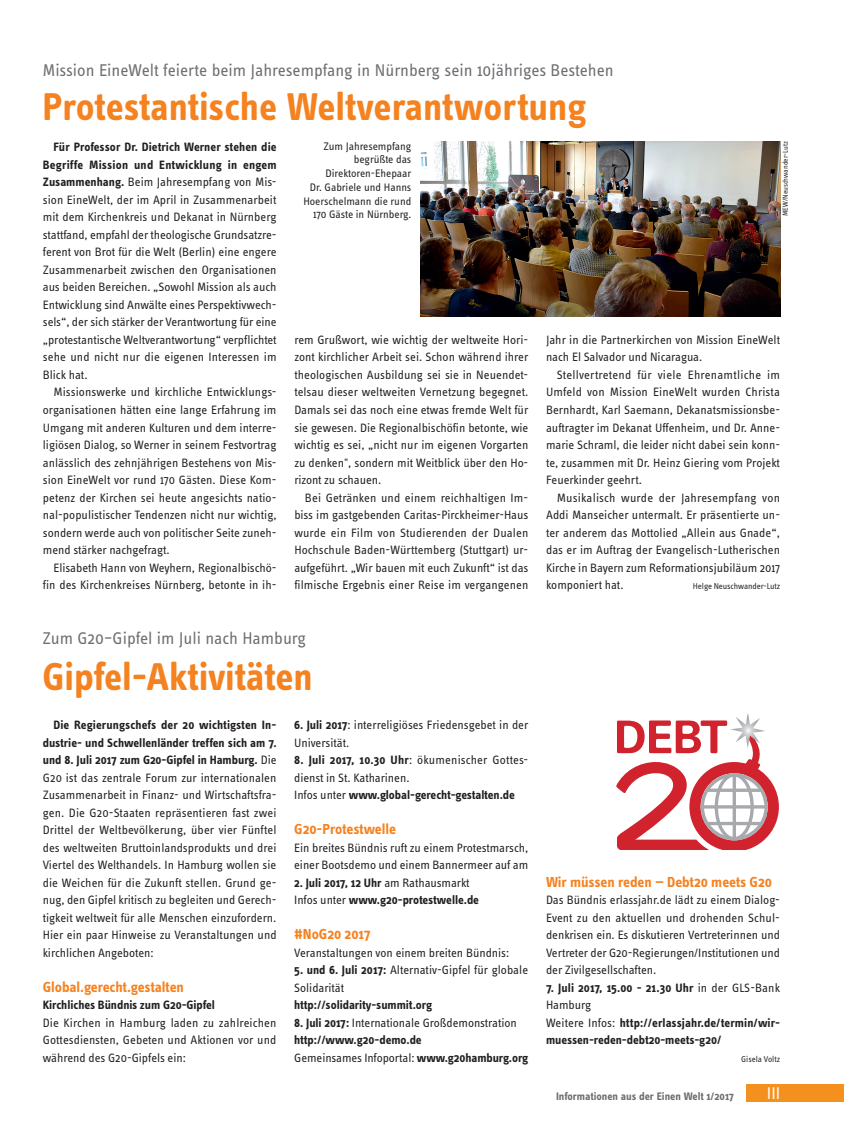
<style>
.page{position:relative;width:844px;height:1138px;background:#fff}
.page>*{position:absolute;margin:0;border:0;box-sizing:border-box;transform-origin:0 0}
.Header_Regionalteil{font:700 40px "Info OT Text";letter-spacing:-.005em;color:#f58220}
.Subheader{font:17.5px "Info OT Text";color:#6c6d70}
.t1{font:17.5px "Info OT Text";color:#fff}
.Veranstaltung{font:700 15px "Info OT Text";letter-spacing:-.005em;color:#f58220}
.Fließtext_Regional{font:700 15px "Info OT Text";color:#f58220}
.Fließtext_Regional-2{font:12.5px/17.5px "Info OT Text";letter-spacing:-.005em;color:#231f20;text-align:justify}
.Fließtext_Regional-3{font:700 12.5px/17.5px "Info OT Text";color:#231f20}
.Bildtext{font:11.25px/13.8px "Info OT Text";letter-spacing:-.005em;color:#231f20;text-align:right}
.t2{font:700 11.25px "Info OT Text";color:#6c6d70}
.Fließtext_Regional-4{font:8.75px "Info OT Text";letter-spacing:-.01em;color:#231f20}
.Bildnachweis_links{font:7.5px "Info OT Text";letter-spacing:-.005em;color:#231f20}
.s1{font-weight:700}
.s2{font-weight:400}
</style>
<div class="page">
<div style="left:746px;top:1083px;width:97px;height:18px;background:#f4901d"></div>
<svg style="left:616px;top:714px;width:162px;height:135px"></svg>
<img style="left:420px;top:141px;width:359px;height:176px">
<p class="Subheader" style="left:43px;top:60px;width:572px">Mission EineWelt feierte beim Jahresempfang in Nürnberg sein 10jähriges Bestehen</p>
<p class="Header_Regionalteil" style="left:43px;top:82px;width:545px">Protestantische Weltverantwortung</p>
<p class="Fließtext_Regional-2" style="left:43px;top:138px;width:235px;text-indent:11px"><span class="s1">Für Professor Dr. Dietrich Werner stehen die Begriffe Mission und Entwicklung in engem Zusammenhang.</span> Beim Jahresempfang von Mis&shy;sion EineWelt, der im April in Zusammenarbeit mit dem Kirchenkreis und Dekanat in Nürnberg stattfand, empfahl der theologische Grundsatzre&shy;ferent von Brot für die Welt (Berlin) eine engere Zusammenarbeit zwischen den Organisationen aus beiden Bereichen. „Sowohl Mission als auch Entwicklung sind Anwälte eines Perspektivwech&shy;sels“, der sich stärker der Verantwortung für eine „protestantische Weltverantwortung“ verpflichtet sehe und nicht nur die eigenen Interessen im Blick hat.</p>
<p class="Fließtext_Regional-2" style="left:43px;top:383px;width:235px;text-indent:11px">Missionswerke und kirchliche Entwicklungs&shy;organisationen hätten eine lange Erfahrung im Umgang mit anderen Kulturen und dem interre&shy;ligiösen Dialog, so Werner in seinem Festvortrag anlässlich des zehnjährigen Bestehens von Mis&shy;sion EineWelt vor rund 170 Gästen. Diese Kom&shy;petenz der Kirchen sei heute angesichts natio&shy;nal-populistischer Tendenzen nicht nur wichtig, sondern werde auch von politischer Seite zuneh&shy;mend stärker nachgefragt.</p>
<p class="Fließtext_Regional-2" style="left:43px;top:558px;width:235px;text-align:right">Elisabeth Hann von Weyhern, Regionalbischö&shy;fin des Kirchenkreises Nürnberg, betonte in ih-</p>
<p class="Bildtext" style="left:323px;top:139px;width:89px">Zum Jahresempfang begrüßte das</p>
<p class="Bildtext" style="left:325px;top:166px;width:87px">Direktoren-Ehepaar</p>
<p class="Bildtext" style="left:303px;top:180px;width:109px">Dr. Gabriele und Hanns<br>Hoerschelmann die rund<br>170 Gäste in Nürnberg.</p>
<p class="Fließtext_Regional-2" style="left:294px;top:331px;width:235px">rem Grußwort, wie wichtig der weltweite Hori&shy;zont kirchlicher Arbeit sei. Schon während ihrer theologischen Ausbildung sei sie in Neuendet&shy;telsau dieser weltweiten Vernetzung begegnet.<br>Damals sei das noch eine etwas fremde Welt für sie gewesen. Die Regionalbischöfin betonte, wie wichtig es sei, „nicht nur im eigenen Vorgarten zu denken", sondern mit Weitblick über den Ho&shy;rizont zu schauen.</p>
<p class="Fließtext_Regional-2" style="left:294px;top:488px;width:235px;text-indent:11px">Bei Getränken und einem reichhaltigen Im&shy;biss im gastgebenden Caritas-Pirckheimer-Haus wurde ein Film von Studierenden der Dualen Hochschule Baden-Württemberg (Stuttgart) ur&shy;aufgeführt. „Wir bauen mit euch Zukunft“ ist das filmische Ergebnis einer Reise im vergangenen</p>
<p class="Subheader" style="left:42px;top:627px;width:265px">Zum G20–Gipfel im Juli nach Hamburg</p>
<p class="Header_Regionalteil" style="left:42px;top:651px;width:272px">Gipfel-Aktivitäten</p>
<p class="Fließtext_Regional-2" style="left:294px;top:716px;width:236px"><span class="s1">6. Juli 2017</span>: interreligiöses Friedensgebet in der<br>Universität.</p>
<p class="Fließtext_Regional-2" style="left:294px;top:751px;width:235px"><span class="s1">8. Juli 2017, 10.30 Uhr</span>: ökumenischer Gottes&shy;dienst in St. Katharinen.</p>
<p class="Fließtext_Regional-3" style="left:294px;top:786px;width:222px"><span class="s2">Infos unter</span> www.global-gerecht-gestalten.de</p>
<p class="Veranstaltung" style="left:294px;top:820px;width:103px">G20-Protestwelle</p>
<p class="Fließtext_Regional-2" style="left:294px;top:838px;width:235px">Ein breites Bündnis ruft zu einem Protestmarsch, einer Bootsdemo und einem Bannermeer auf am</p>
<p class="Fließtext_Regional-3" style="left:294px;top:873px;width:177px">2. Juli 2017, 12 Uhr <span class="s2">am Rathausmarkt</span></p>
<p class="Fließtext_Regional-3" style="left:294px;top:891px;width:186px"><span class="s2">Infos unter</span> www.g20-protestwelle.de</p>
<p class="Veranstaltung" style="left:294px;top:925px;width:78px">#NoG20 2017</p>
<p class="Fließtext_Regional-2" style="left:294px;top:943px;width:216px">Veranstaltungen von einem breiten Bündnis:</p>
<p class="Fließtext_Regional-2" style="left:294px;top:961px;width:235px"><span class="s1">5. und 6. Juli 2017:</span> Alternativ-Gipfel für globale<br>Solidarität</p>
<p class="Fließtext_Regional-3" style="left:294px;top:996px;width:139px">http://solidarity-summit.org</p>
<p class="Fließtext_Regional-2" style="left:294px;top:1013px;width:224px"><span class="s1">8. Juli 2017:</span> Internationale Großdemonstration</p>
<p class="Fließtext_Regional-3" style="left:294px;top:1031px;width:129px">http://www.g20-demo.de</p>
<p class="Fließtext_Regional-2" style="left:294px;top:1048px;width:235px">Gemeinsames Infoportal: <span class="s1">www.g20hamburg.org</span></p>
<p class="Fließtext_Regional-2" style="left:43px;top:716px;width:235px;text-indent:11px"><span class="s1">Die Regierungschefs der 20 wichtigsten In&shy;dustrie- und Schwellenländer treffen sich am 7. und 8. Juli 2017 zum G20-Gipfel in Hamburg.</span> Die G20 ist das zentrale Forum zur internationalen Zusammenarbeit in Finanz- und Wirtschaftsfra&shy;gen. Die G20-Staaten repräsentieren fast zwei Drittel der Weltbevölkerung, über vier Fünftel des weltweiten Bruttoinlandsprodukts und drei Viertel des Welthandels. In Hamburg wollen sie die Weichen für die Zukunft stellen. Grund ge&shy;nug, den Gipfel kritisch zu begleiten und Gerech&shy;tigkeit weltweit für alle Menschen einzufordern.<br>Hier ein paar Hinweise zu Veranstaltungen und kirchlichen Angeboten:</p>
<p class="Veranstaltung" style="left:43px;top:977px;width:142px">Global.gerecht.gestalten</p>
<p class="Fließtext_Regional-3" style="left:43px;top:996px;width:174px">Kirchliches Bündnis zum G20-Gipfel</p>
<p class="Fließtext_Regional-2" style="left:43px;top:1013px;width:235px">Die Kirchen in Hamburg laden zu zahlreichen Gottesdiensten, Gebeten und Aktionen vor und während des G20-Gipfels ein:</p>
<p class="Bildnachweis_links" style="left:780px;top:216px;width:76px;rotate:-90deg">MEW/Neuschwander-Lutz</p>
<p class="Fließtext_Regional-2" style="left:546px;top:331px;width:235px">Jahr in die Partnerkirchen von Mission EineWelt nach El Salvador und Nicaragua.</p>
<p class="Fließtext_Regional-2" style="left:546px;top:366px;width:235px;text-indent:11px">Stellvertretend für viele Ehrenamtliche im Umfeld von Mission EineWelt wurden Christa Bernhardt, Karl Saemann, Dekanatsmissionsbe&shy;auftragter im Dekanat Uffenheim, und Dr. Anne&shy;marie Schraml, die leider nicht dabei sein konn&shy;te, zusammen mit Dr. Heinz Giering vom Projekt Feuerkinder geehrt.</p>
<p class="Fließtext_Regional-2" style="left:546px;top:488px;width:235px;text-indent:11px">Musikalisch wurde der Jahresempfang von Addi Manseicher untermalt. Er präsentierte un&shy;ter anderem das Mottolied „Allein aus Gnade“, das er im Auftrag der Evangelisch-Lutherischen Kirche in Bayern zum Reformationsjubiläum 2017 komponiert hat.</p>
<p class="Fließtext_Regional-4" style="left:692px;top:580px;width:89px">Helge Neuschwander-Lutz</p>
<p class="Fließtext_Regional" style="left:546px;top:872px;width:227px">Wir müssen reden — Debt20 meets G20</p>
<p class="Fließtext_Regional-2" style="left:546px;top:891px;width:235px">Das Bündnis erlassjahr.de lädt zu einem Dialog-Event zu den aktuellen und drohenden Schul&shy;denkrisen ein. Es diskutieren Vertreterinnen und Vertreter der G20-Regierungen/Institutionen und der Zivilgesellschaften.</p>
<p class="Fließtext_Regional-3" style="left:546px;top:978px;width:235px">7. Juli 2017, 15.00 - 21.30 Uhr <span class="s2">in der GLS-Bank<br>Hamburg</span></p>
<p class="Fließtext_Regional-3" style="left:546px;top:1013px;width:235px"><span class="s2">Weitere Infos:</span> http://erlassjahr.de/termin/wir&shy;muessen-reden-debt20-meets-g20/</p>
<p class="Fließtext_Regional-4" style="left:741px;top:1053px;width:40px">Gisela Voltz</p>
<p class="t2" style="left:556px;top:1088px;width:179px">Informationen aus der Einen Welt 1/2017</p>
<h2 class="t1" style="left:766px;top:1081px;width:15px">III</h2>
</div>
